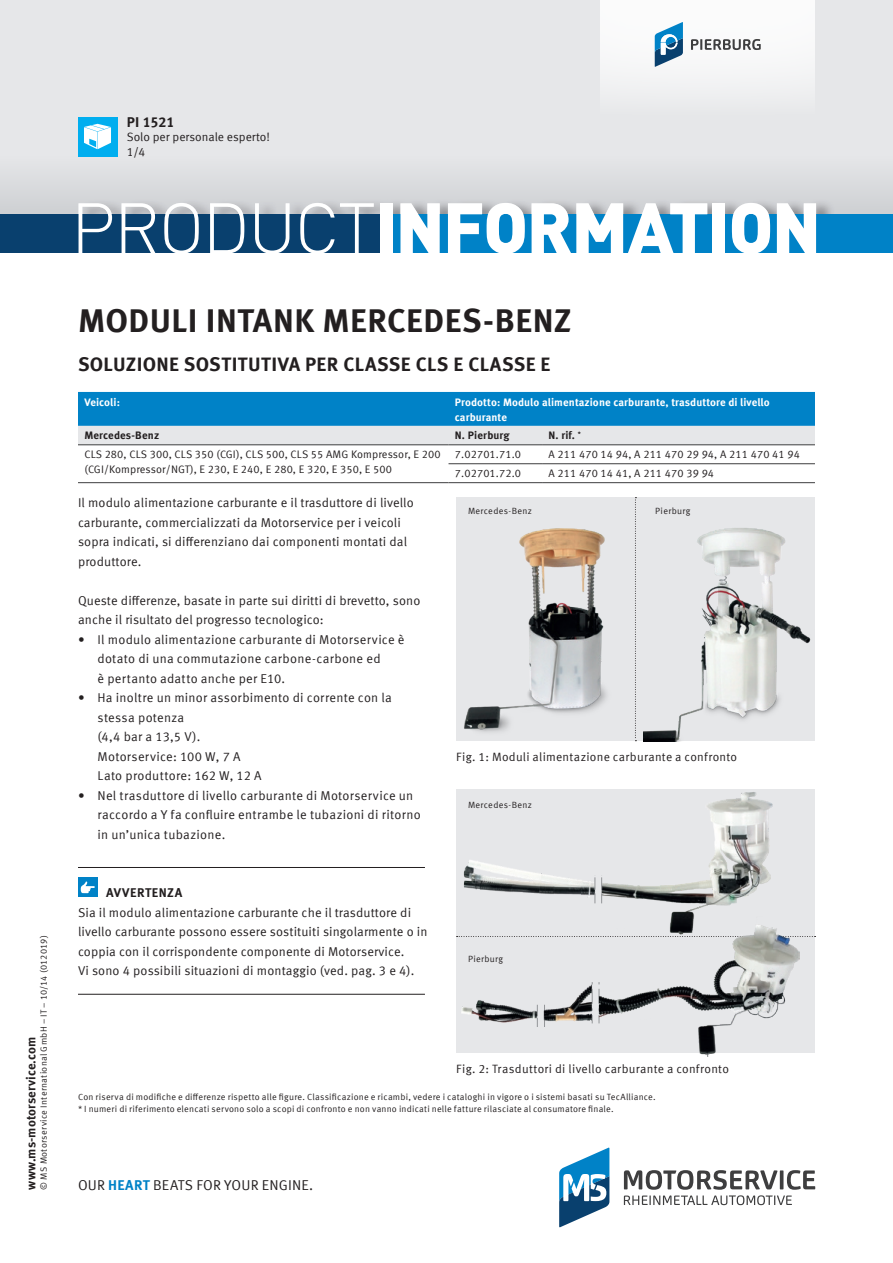
<style>
.page{position:relative;width:893px;height:1263px;background:#fff}
.page>*{position:absolute;margin:0;border:0;box-sizing:border-box;transform-origin:0 0}
.t1{font:900 70.5px "DIN Pro";letter-spacing:-.025em;color:#fff}
.t2{font:700 33px "Meta Offc Pro";letter-spacing:.01em;color:#231f20}
.t3{font:700 19.5px "Meta Offc Pro";letter-spacing:.015em;color:#231f20}
.t4{font:14.25px "Meta Offc Pro Norm";letter-spacing:.01em;color:#231f20}
.t5{font:700 14.25px "Meta Offc Pro";letter-spacing:-.01em;color:#231f20}
.t6{font:12.75px/19.5px "Meta Offc Pro Norm";letter-spacing:.01em;color:#231f20}
.t7{font:700 12.75px "Meta Offc Pro";letter-spacing:.01em;color:#231f20}
.t8{font:700 12.75px "Meta Offc Pro";letter-spacing:.035em;color:#231f20}
.t9{font:12px "Meta Offc Pro Norm";letter-spacing:.02em;color:#231f20}
.t10{font:12px "Meta Offc Pro Norm";color:#231f20}
.t11{font:10.8px/15px "Meta Offc Pro Norm";letter-spacing:.01em;color:#231f20}
.t12{font:700 10.8px/15px "Meta Offc Pro";letter-spacing:.01em;color:#fff}
.t13{font:700 10.8px "Meta Offc Pro";letter-spacing:.015em;color:#231f20}
.t14{font:9px "Meta Offc Pro Norm";letter-spacing:.025em;color:#231f20}
.s1{font-weight:300}
.s2{font-family:"Meta Offc Pro";font-weight:700;color:#0082c7}
</style>
<div class="page">
<div style="left:0;top:0;width:893px;height:224px;background:#e6e7e9"></div>
<svg style="left:559px;top:1147px;width:50px;height:80px"></svg>
<svg style="left:624px;top:1170px;width:191px;height:35px"></svg>
<div style="left:0;top:156px;width:893px;height:58px;background:#dcdee0"></div>
<div style="left:80px;top:198px;width:756px;height:16px;background:#231f20;opacity:.4"></div>
<div style="left:78px;top:117px;width:39px;height:39px;background:#00aeef"></div>
<svg style="left:84px;top:124px;width:27px;height:25px"></svg>
<div style="left:0;top:214px;width:893px;height:39px;background:#09406e"></div>
<div style="left:386px;top:214px;width:507px;height:39px;background:#0082c7"></div>
<div style="left:600px;top:0;width:215px;height:117px;background:linear-gradient(to right,#f4f4f5,#f5f5f6)"></div>
<svg style="left:691px;top:39px;width:70px;height:11px"></svg>
<svg style="left:655px;top:22px;width:28px;height:45px"></svg>
<div style="left:456px;top:790px;width:359px;height:263px;background:#e6e7e9"></div>
<div style="left:456px;top:497px;width:359px;height:244px;background:#e6e7e9"></div>
<svg style="left:800px;top:936px;width:16px;height:1px"></svg>
<img style="left:464px;top:792px;width:309px;height:130px">
<svg style="left:595px;top:875px;width:7px;height:28px"></svg>
<img style="left:464px;top:528px;width:143px;height:204px">
<img style="left:643px;top:528px;width:168px;height:213px">
<img style="left:456px;top:922px;width:344px;height:135px">
<hr style="left:78px;top:867px;width:347px;height:1px;background:#231f20">
<div style="left:78px;top:878px;width:19px;height:19px;background:#0082c7"></div>
<svg style="left:81px;top:881px;width:14px;height:12px"></svg>
<hr style="left:78px;top:994px;width:347px;height:1px;background:#231f20">
<svg style="left:78px;top:392px;width:737px;height:52px;background:#50a5d2"></svg>
<hr style="left:448px;top:463px;width:94px;height:1px;background:#3e3e3f">
<hr style="left:542px;top:463px;width:273px;height:1px;background:#3e3e3f">
<hr style="left:78px;top:482px;width:370px;height:1px;background:#3e3e3f">
<hr style="left:448px;top:482px;width:94px;height:1px;background:#3e3e3f">
<hr style="left:542px;top:482px;width:273px;height:1px;background:#3e3e3f">
<hr style="left:78px;top:444px;width:370px;height:1px;background:#3e3e3f">
<hr style="left:448px;top:444px;width:94px;height:1px;background:#3e3e3f">
<hr style="left:542px;top:444px;width:273px;height:1px;background:#3e3e3f">
<svg style="left:635px;top:497px;width:1px;height:244px"></svg>
<p class="t14" style="left:37px;top:1189px;width:256px;rotate:-90deg">© MS Motorservice International GmbH – IT – 10/14 (012019)</p>
<p class="t7" style="left:21px;top:1189px;width:154px;rotate:-90deg">www.ms-motorservice.com</p>
<p class="t5" style="left:127px;top:111px;width:49px">PI 1521</p>
<p class="t10" style="left:127px;top:128px;width:145px">Solo per personale esperto!</p>
<p class="t9" style="left:127px;top:143px;width:20px">1/4</p>
<h1 class="t1" style="left:71px;top:172px;width:752px"><span class="s1">PRODUCT</span>INFORMATION</h1>
<h2 class="t2" style="left:78px;top:294px;width:495px">MODULI INTANK MERCEDES-BENZ</h2>
<h3 class="t3" style="left:78px;top:348px;width:474px">SOLUZIONE SOSTITUTIVA PER CLASSE CLS E CLASSE E</h3>
<p class="t12" style="left:84px;top:394px;width:37px">Veicoli:</p>
<p class="t12" style="left:455px;top:394px;width:316px">Prodotto: Modulo alimentazione carburante, trasduttore di livello carburante</p>
<p class="t13" style="left:84px;top:427px;width:76px">Mercedes-Benz</p>
<p class="t13" style="left:455px;top:427px;width:56px">N. Pierburg</p>
<p class="t13" style="left:548px;top:427px;width:34px">N. rif. <sup>*</sup></p>
<p class="t11" style="left:84px;top:446px;width:358px">CLS 280, CLS 300, CLS 350 (CGI), CLS 500, CLS 55 AMG Kompressor, E 200 (CGI/Kompressor/NGT), E 230, E 240, E 280, E 320, E 350, E 500</p>
<p class="t11" style="left:455px;top:446px;width:68px">7.02701.71.0</p>
<p class="t11" style="left:548px;top:446px;width:253px">A 211 470 14 94, A 211 470 29 94, A 211 470 41 94</p>
<p class="t11" style="left:455px;top:465px;width:68px">7.02701.72.0</p>
<p class="t11" style="left:548px;top:465px;width:167px">A 211 470 14 41, A 211 470 39 94</p>
<p class="t6" style="left:78px;top:492px;width:337px">Il modulo alimentazione carburante e il trasduttore di livello carburante, commercializzati da Motorservice per i veicoli sopra indicati, si differenziano dai componenti montati dal produttore.</p>
<p class="t6" style="left:78px;top:590px;width:344px">Queste differenze, basate in parte sui diritti di brevetto, sono anche il risultato del progresso tecnologico:</p>
<p class="t6" style="left:97px;top:628px;width:309px;text-indent:-19px">• Il modulo alimentazione carburante di Motorservice è dotato di una commutazione carbone-carbone ed<br>è pertanto adatto anche per E10.</p>
<p class="t6" style="left:97px;top:687px;width:296px;text-indent:-19px">• Ha inoltre un minor assorbimento di corrente con la stessa potenza<br>(4,4 bar a 13,5 V).<br>Motorservice: 100 W, 7 A<br>Lato produttore: 162 W, 12 A</p>
<p class="t6" style="left:97px;top:784px;width:325px;text-indent:-19px">• Nel trasduttore di livello carburante di Motorservice un raccordo a Y fa confluire entrambe le tubazioni di ritorno in un’unica tubazione.</p>
<p class="t8" style="left:106px;top:883px;width:78px">AVVERTENZA</p>
<p class="t6" style="left:78px;top:902px;width:351px">Sia il modulo alimentazione carburante che il trasduttore di livello carburante possono essere sostituiti singolarmente o in coppia con il corrispondente componente di Motorservice.<br>Vi sono 4 possibili situazioni di montaggio (ved. pag. 3 e 4).</p>
<p class="t14" style="left:468px;top:504px;width:65px">Mercedes-Benz</p>
<p class="t14" style="left:655px;top:504px;width:37px">Pierburg</p>
<p class="t9" style="left:456px;top:747px;width:282px">Fig. 1: Moduli alimentazione carburante a confronto</p>
<p class="t14" style="left:468px;top:798px;width:65px">Mercedes-Benz</p>
<p class="t14" style="left:468px;top:952px;width:37px">Pierburg</p>
<p class="t9" style="left:456px;top:1059px;width:274px">Fig. 2: Trasduttori di livello carburante a confronto</p>
<p class="t14" style="left:78px;top:1090px;width:579px">Con riserva di modifiche e differenze rispetto alle figure. Classificazione e ricambi, vedere i cataloghi in vigore o i sistemi basati su TecAlliance.</p>
<p class="t14" style="left:78px;top:1102px;width:537px">* I numeri di riferimento elencati servono solo a scopi di confronto e non vanno indicati nelle fatture rilasciate al consumatore finale.</p>
<p class="t4" style="left:78px;top:1174px;width:237px">OUR <span class="s2">HEART</span> BEATS FOR YOUR ENGINE.</p>
</div>
